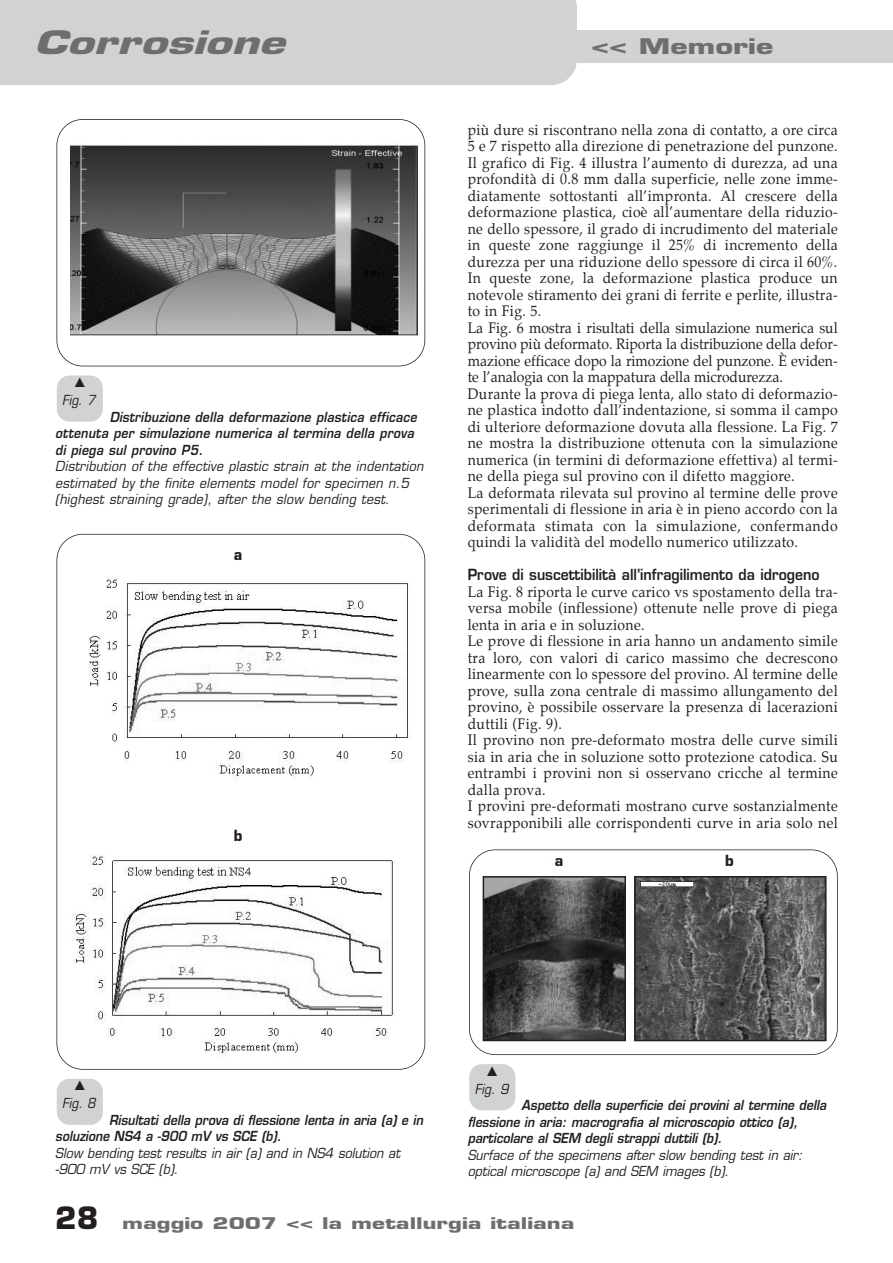
<style>
.page{position:relative;width:893px;height:1263px;background:#fff}
.page>*{position:absolute;margin:0;border:0;box-sizing:border-box;transform-origin:0 0}
.t1{font:italic 700 31.5px "Eurostile";color:#6c6e70;scale:1.43 1}
.t2{font:700 21px "Eurostile";color:#6c6e70;scale:1.43 1}
.t3{font:700 15.75px "Eurostile";color:#6c6e70;scale:1.43 1}
.t4{font:15px/16.5px "Palatino";letter-spacing:.025em;color:#231f20;scale:.93 1}
.t5{font:700 15px "Eurostile";color:#231f20;scale:.93 1}
.t6{font:italic 600 13.5px/16.5px "Eurostile";color:#231f20;scale:.9 1}
.t7{font:italic 13.5px/16.5px "Eurostile";letter-spacing:.02em;color:#231f20;scale:.93 1}
.t8{font:italic 13.5px/18px "Eurostile";letter-spacing:.02em;color:#231f20;text-align:center;scale:.9 1}
.s1{font-weight:600}
.s2{font-family:"Eurostile";font-weight:600}
.s3{font-weight:400}
.s4{font-size:30px;color:#231f20}
</style>
<div class="page">
<div style="left:0;top:30px;width:893px;height:32px;background:#d1d2d4"></div>
<div style="left:0;top:0;width:577px;height:85px;background:#d1d2d4"></div>
<div style="left:56px;top:534px;width:369px;height:536px;border:2px solid #231f20;border-radius:26px"></div>
<div style="left:57px;top:1079px;width:46px;height:46px;background:#d1d2d4;border-radius:13px"></div>
<img style="left:89px;top:578px;width:320px;height:201px">
<img style="left:73px;top:855px;width:322px;height:201px">
<div style="left:469px;top:849px;width:369px;height:206px;border:2px solid #231f20;border-radius:26px"></div>
<div style="left:469px;top:1064px;width:46px;height:46px;background:#d1d2d4;border-radius:13px"></div>
<img style="left:486px;top:879px;width:137px;height:159px">
<div style="left:483px;top:876px;width:143px;height:165px;border:2px solid #231f20"></div>
<img style="left:637px;top:879px;width:187px;height:159px">
<div style="left:634px;top:876px;width:193px;height:165px;border:2px solid #231f20"></div>
<img style="left:71px;top:145px;width:347px;height:191px">
<div style="left:56px;top:119px;width:369px;height:247px;border:2px solid #231f20;border-radius:26px"></div>
<div style="left:57px;top:375px;width:46px;height:47px;background:#d1d2d4;border-radius:13px"></div>
<p class="t1" style="left:34px;top:31px;width:183px">Corrosione</p>
<p class="t2" style="left:591px;top:39px;width:129px">&lt;&lt; Memorie</p>
<p class="t8" style="left:62px;top:375px;width:41px">▲<br>Fig. 7</p>
<p class="t7" style="left:55px;top:410px;width:400px;text-indent:54px"><span class="s1">Distribuzione della deformazione plastica efficace ottenuta per simulazione numerica al termina della prova di piega sul provino P5.<br></span>Distribution of the effective plastic strain at the indentation estimated by the finite elements model for specimen n.5 (highest straining grade), after the slow bending test.</p>
<p class="t5" style="left:234px;top:549px;width:11px">a</p>
<p class="t5" style="left:234px;top:830px;width:11px">b</p>
<p class="t4" style="left:468px;top:122px;width:399px">più dure si riscontrano nella zona di contatto, a ore circa 5 e 7 rispetto alla direzione di penetrazione del punzone.<br>Il grafico di Fig. 4 illustra l’aumento di durezza, ad una profondità di 0.8 mm dalla superficie, nelle zone imme&shy;diatamente sottostanti all’impronta. Al crescere della deformazione plastica, cioè all’aumentare della riduzio&shy;ne dello spessore, il grado di incrudimento del materiale in queste zone raggiunge il 25% di incremento della durezza per una riduzione dello spessore di circa il 60%.<br>In queste zone, la deformazione plastica produce un notevole stiramento dei grani di ferrite e perlite, illustra&shy;to in Fig. 5.<br>La Fig. 6 mostra i risultati della simulazione numerica sul provino più deformato. Riporta la distribuzione della defor&shy;mazione efficace dopo la rimozione del punzone. È eviden&shy;te l’analogia con la mappatura della microdurezza.<br>Durante la prova di piega lenta, allo stato di deformazio&shy;ne plastica indotto dall’indentazione, si somma il campo di ulteriore deformazione dovuta alla flessione. La Fig. 7 ne mostra la distribuzione ottenuta con la simulazione numerica (in termini di deformazione effettiva) al termi&shy;ne della piega sul provino con il difetto maggiore.<br>La deformata rilevata sul provino al termine delle prove sperimentali di flessione in aria è in pieno accordo con la deformata stimata con la simulazione, confermando quindi la validità del modello numerico utilizzato.</p>
<p class="t4" style="left:468px;top:568px;width:399px"><span class="s2">Prove di suscettibilità all’infragilimento da idrogeno </span>La Fig. 8 riporta le curve carico vs spostamento della tra&shy;versa mobile (inflessione) ottenute nelle prove di piega lenta in aria e in soluzione.<br>Le prove di flessione in aria hanno un andamento simile tra loro, con valori di carico massimo che decrescono linearmente con lo spessore del provino. Al termine delle prove, sulla zona centrale di massimo allungamento del provino, è possibile osservare la presenza di lacerazioni duttili (Fig. 9).<br>Il provino non pre-deformato mostra delle curve simili sia in aria che in soluzione sotto protezione catodica. Su entrambi i provini non si osservano cricche al termine dalla prova.<br>I provini pre-deformati mostrano curve sostanzialmente sovrapponibili alle corrispondenti curve in aria solo nel</p>
<p class="t5" style="left:555px;top:855px;width:11px">a</p>
<p class="t5" style="left:725px;top:855px;width:11px">b</p>
<p class="t8" style="left:62px;top:1078px;width:41px">▲<br>Fig. 8</p>
<p class="t6" style="left:55px;top:1113px;width:413px;text-indent:54px">Risultati della prova di flessione lenta in aria (a) e in soluzione NS4 a -900 mV vs SCE (b).<br><span class="s3">Slow bending test results in air (a) and in NS4 solution at -900 mV vs SCE (b).</span></p>
<p class="t8" style="left:475px;top:1063px;width:41px">▲<br>Fig. 9</p>
<p class="t6" style="left:468px;top:1098px;width:403px;text-indent:54px">Aspetto della superficie dei provini al termine della flessione in aria: macrografia al microscopio ottico (a), particolare al SEM degli strappi duttili (b).<br><span class="s3">Surface of the specimens after slow bending test in air: optical microscope (a) and SEM images (b).</span></p>
<p class="t3" style="left:55px;top:1217px;width:365px"><span class="s4">28</span> maggio 2007 &lt;&lt; la metallurgia italiana</p>
</div>
